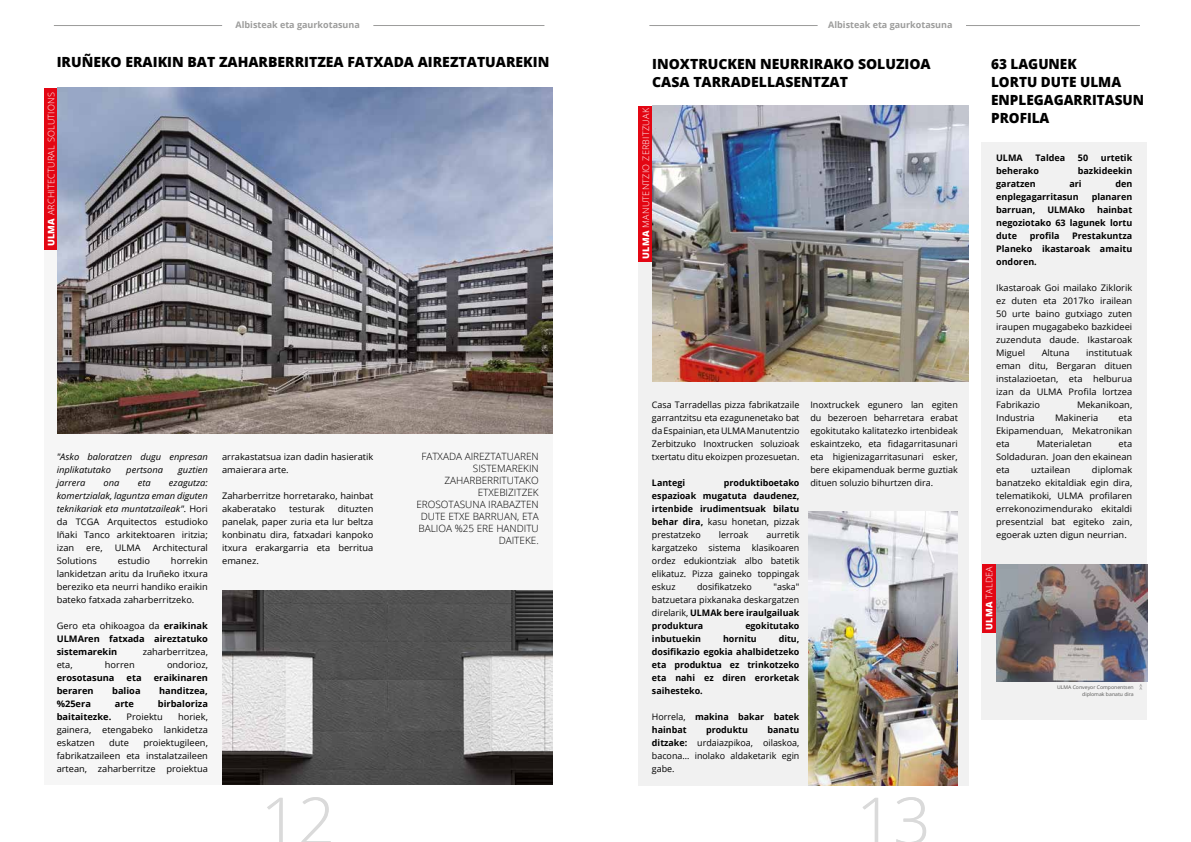
<style>
.page{position:relative;width:1191px;height:842px;background:#fff}
.page>*{position:absolute;margin:0;border:0;box-sizing:border-box;transform-origin:0 0}
.t1{font:300 65px "Open Sans";color:#dadada}
.t2{font:800 14px/18px "Open Sans";color:#000}
.t3{font:300 10px/12px "Open Sans";color:#000;text-align:right}
.t4{font:9px/13px "Open Sans";color:#000;text-align:justify}
.t5{font:700 9px/13px "Open Sans";color:#000;text-align:justify}
.t6{font:italic 9px/13px "Open Sans";color:#000;scale:1.04 1}
.t7{font:300 9px "Open Sans";letter-spacing:.03em;color:#fff}
.t8{font:700 9px "Open Sans";color:#9d9d9c}
.t9{font:5px/7px "Open Sans";color:#575756;text-align:right}
.s1{font-weight:800}
.s2{font-style:normal}
.s3{font-weight:400}
.s4{font-weight:700}
</style>
<div class="page">
<hr style="left:966px;top:25px;width:171px;height:1px;background:#9d9d9c">
<hr style="left:649px;top:25px;width:165px;height:1px;background:#9d9d9c">
<hr style="left:373px;top:25px;width:171px;height:1px;background:#9d9d9c">
<hr style="left:57px;top:25px;width:165px;height:1px;background:#9d9d9c">
<div style="left:44px;top:105px;width:509px;height:680px;background:#f6f6f6"></div>
<hr style="left:54px;top:25px;width:165px;height:1px;background:#9d9d9c">
<div style="left:44px;top:88px;width:14px;height:161px;background:#e30613"></div>
<img style="left:58px;top:88px;width:495px;height:346px">
<img style="left:222px;top:591px;width:330px;height:194px">
<hr style="left:969px;top:25px;width:171px;height:1px;background:#9d9d9c">
<hr style="left:652px;top:25px;width:165px;height:1px;background:#9d9d9c">
<div style="left:638px;top:109px;width:331px;height:676px;background:#f1f1f1"></div>
<div style="left:981px;top:142px;width:166px;height:578px;background:#f1f1f1"></div>
<div style="left:982px;top:565px;width:14px;height:68px;background:#e30613"></div>
<div style="left:639px;top:106px;width:14px;height:156px;background:#e30613"></div>
<img style="left:996px;top:565px;width:151px;height:117px">
<img style="left:652px;top:106px;width:317px;height:276px">
<img style="left:808px;top:512px;width:149px;height:273px">
<p class="t8" style="left:236px;top:18px;width:126px">Albisteak eta gaurkotasuna</p>
<h2 class="t2" style="left:57px;top:53px;width:494px">IRUÑEKO ERAIKIN BAT ZAHARBERRITZEA FATXADA AIREZTATUAREKIN</h2>
<p class="t7" style="left:45px;top:246px;width:156px;rotate:-90deg"><span class="s1">ULMA</span> ARCHITECTURAL SOLUTIONS</p>
<p class="t6" style="left:57px;top:450px;width:147px">"Asko baloratzen dugu enpresan inplikatutako</p>
<p class="t6" style="left:126px;top:463px;width:37px">pertsona</p>
<p class="t6" style="left:178px;top:463px;width:30px">guztien</p>
<p class="t6" style="left:57px;top:476px;width:29px">jarrera</p>
<p class="t6" style="left:104px;top:476px;width:17px">ona</p>
<p class="t6" style="left:138px;top:476px;width:14px">eta</p>
<p class="t6" style="left:57px;top:476px;width:147px;text-align:justify;text-indent:112px">ezagutza: komertzialak, laguntza eman diguten teknikariak eta muntatzaileak". <span class="s2">Hori da TCGA Arquitectos estudioko Iñaki Tanco arkitektoaren iritzia; izan</span></p>
<p class="t4" style="left:86px;top:541px;width:18px">ere,</p>
<p class="t4" style="left:115px;top:541px;width:27px">ULMA</p>
<p class="t4" style="left:153px;top:541px;width:57px">Architectural</p>
<p class="t4" style="left:57px;top:554px;width:42px">Solutions</p>
<p class="t4" style="left:118px;top:554px;width:34px">estudio</p>
<p class="t4" style="left:57px;top:554px;width:153px;text-indent:114px">horrekin lankidetzan aritu da Iruñeko itxura bereziko eta neurri handiko eraikin bateko fatxada zaharberritzeko.</p>
<p class="t5" style="left:57px;top:619px;width:153px"><span class="s3">Gero eta ohikoagoa da</span> eraikinak ULMAren fatxada aireztatuko sistemarekin</p>
<p class="t4" style="left:143px;top:645px;width:67px">zaharberritzea,</p>
<p class="t4" style="left:57px;top:658px;width:17px">eta,</p>
<p class="t4" style="left:105px;top:658px;width:31px">horren</p>
<p class="t4" style="left:167px;top:658px;width:42px">ondorioz,</p>
<p class="t5" style="left:57px;top:671px;width:59px">erosotasuna</p>
<p class="t5" style="left:127px;top:671px;width:17px">eta</p>
<p class="t5" style="left:154px;top:671px;width:56px">eraikinaren</p>
<p class="t5" style="left:57px;top:684px;width:38px">beraren</p>
<p class="t5" style="left:112px;top:684px;width:30px">balioa</p>
<p class="t5" style="left:159px;top:684px;width:50px">handitzea,</p>
<p class="t5" style="left:57px;top:697px;width:36px">%25era</p>
<p class="t5" style="left:115px;top:697px;width:21px">arte</p>
<p class="t5" style="left:158px;top:697px;width:52px">birbaloriza</p>
<p class="t5" style="left:57px;top:710px;width:56px">baitaitezke.</p>
<p class="t4" style="left:127px;top:710px;width:38px">Proiektu</p>
<p class="t4" style="left:57px;top:710px;width:153px;text-indent:121px">horiek, gainera, etengabeko lankidetza eskatzen</p>
<p class="t4" style="left:57px;top:736px;width:153px;text-indent:87px">proiektugileen, fabrikatzaileen eta instalatzaileen artean, zaharberritze proiektua</p>
<p class="t4" style="left:109px;top:736px;width:21px">dute</p>
<p class="t4" style="left:222px;top:450px;width:153px">arrakastatsua izan dadin hasieratik amaierara arte.</p>
<p class="t4" style="left:222px;top:489px;width:153px">Zaharberritze horretarako, hainbat akaberatako</p>
<p class="t4" style="left:222px;top:502px;width:153px;text-indent:116px">dituzten panelak, paper zuria eta lur beltza konbinatu dira, fatxadari kanpoko itxura erakargarria eta berritua emanez.</p>
<p class="t4" style="left:289px;top:502px;width:37px">testurak</p>
<h1 class="t1" style="left:261px;top:776px;width:76px">12</h1>
<p class="t3" style="left:416px;top:450px;width:124px">FATXADA AIREZTATUAREN<br>SISTEMAREKIN<br>ZAHARBERRITUTAKO<br>ETXEBIZITZEK<br>EROSOTASUNA IRABAZTEN<br>DUTE ETXE BARRUAN, ETA<br>BALIOA %25 ERE HANDITU<br>DAITEKE.</p>
<p class="t8" style="left:828px;top:18px;width:126px">Albisteak eta gaurkotasuna</p>
<h2 class="t2" style="left:652px;top:55px;width:280px">INOXTRUCKEN NEURRIRAKO SOLUZIOA<br>CASA TARRADELLASENTZAT</h2>
<p class="t7" style="left:640px;top:259px;width:152px;rotate:-90deg"><span class="s1">ULMA</span> MANUTENTZIO ZERBITZUAK</p>
<p class="t4" style="left:652px;top:398px;width:149px">Casa Tarradellas pizza fabrikatzaile garrantzitsu eta ezagunenetako bat da Espainian, eta ULMA Manutentzio Zerbitzuko Inoxtrucken soluzioak txertatu ditu ekoizpen prozesuetan.</p>
<p class="t5" style="left:652px;top:476px;width:35px">Lantegi</p>
<p class="t5" style="left:652px;top:476px;width:149px;text-indent:72px">produktiboetako espazioak mugatuta daudenez, irtenbide irudimentsuak bilatu behar dira, <span class="s3">kasu honetan, pizzak prestatzeko</span></p>
<p class="t4" style="left:652px;top:528px;width:149px;text-indent:115px">aurretik kargatzeko sistema klasikoaren ordez edukiontziak albo batetik elikatuz. Pizza gaineko toppingak eskuz</p>
<p class="t4" style="left:719px;top:528px;width:31px">lerroak</p>
<p class="t4" style="left:697px;top:580px;width:56px">dosifikatzeko</p>
<p class="t4" style="left:652px;top:580px;width:149px;text-indent:121px">"aska" batzuetara pixkanaka deskargatzen direlarik, <span class="s4">ULMAk bere iraulgailuak produktura</span></p>
<p class="t5" style="left:745px;top:619px;width:56px">egokitutako</p>
<p class="t5" style="left:652px;top:632px;width:149px;text-indent:127px">ditu, dosifikazio egokia ahalbidetzeko eta produktua ez trinkotzeko eta nahi ez diren erorketak saihesteko.</p>
<p class="t5" style="left:652px;top:710px;width:149px"><span class="s3">Horrela,</span> makina bakar batek hainbat</p>
<p class="t5" style="left:652px;top:632px;width:51px">inbutuekin</p>
<p class="t5" style="left:723px;top:632px;width:35px">hornitu</p>
<p class="t4" style="left:652px;top:723px;width:149px;text-indent:115px"><span class="s4">banatu ditzake:</span> urdaiazpikoa, oilaskoa, bacona… inolako aldaketarik egin gabe.</p>
<p class="t5" style="left:706px;top:723px;width:43px">produktu</p>
<p class="t4" style="left:810px;top:398px;width:149px">Inoxtruckek egunero lan egiten du bezeroen beharretara erabat egokitutako kalitatezko irtenbideak eskaintzeko, eta fidagarritasunari eta higienizagarritasunari esker, bere ekipamenduak berme guztiak dituen soluzio bihurtzen dira.</p>
<h1 class="t1" style="left:856px;top:776px;width:76px">13</h1>
<h2 class="t2" style="left:991px;top:55px;width:154px">63 LAGUNEK<br>LORTU DUTE ULMA<br>ENPLEGAGARRITASUN<br>PROFILA</h2>
<p class="t5" style="left:996px;top:151px;width:28px">ULMA</p>
<p class="t5" style="left:1035px;top:151px;width:31px">Taldea</p>
<p class="t5" style="left:1077px;top:151px;width:12px">50</p>
<p class="t5" style="left:1100px;top:151px;width:33px">urtetik</p>
<p class="t5" style="left:996px;top:164px;width:44px">beherako</p>
<p class="t5" style="left:1077px;top:164px;width:56px">bazkideekin</p>
<p class="t5" style="left:996px;top:177px;width:41px">garatzen</p>
<p class="t5" style="left:1069px;top:177px;width:14px">ari</p>
<p class="t5" style="left:1115px;top:177px;width:18px">den</p>
<p class="t5" style="left:996px;top:190px;width:84px">enplegagarritasun</p>
<p class="t5" style="left:1091px;top:190px;width:42px">planaren</p>
<p class="t5" style="left:996px;top:203px;width:41px">barruan,</p>
<p class="t5" style="left:1047px;top:203px;width:39px">ULMAko</p>
<p class="t5" style="left:996px;top:203px;width:138px;text-indent:101px">hainbat negoziotako 63 lagunek lortu dute</p>
<p class="t5" style="left:1029px;top:229px;width:31px">profila</p>
<p class="t5" style="left:996px;top:229px;width:138px;text-indent:76px">Prestakuntza Planeko ikastaroak amaitu ondoren.</p>
<p class="t4" style="left:996px;top:281px;width:138px">Ikastaroak Goi mailako Ziklorik ez duten eta 2017ko irailean 50 urte baino gutxiago zuten iraupen mugagabeko bazkideei zuzenduta daude. Ikastaroak Miguel</p>
<p class="t4" style="left:996px;top:346px;width:138px;text-indent:90px">institutuak eman ditu, Bergaran dituen instalazioetan, eta helburua izan da ULMA Profila lortzea Fabrikazio</p>
<p class="t4" style="left:1041px;top:346px;width:30px">Altuna</p>
<p class="t4" style="left:1077px;top:398px;width:57px">Mekanikoan,</p>
<p class="t4" style="left:996px;top:411px;width:40px">Industria</p>
<p class="t4" style="left:1055px;top:411px;width:44px">Makineria</p>
<p class="t4" style="left:996px;top:411px;width:138px;text-indent:122px">eta Ekipamenduan, Mekatronikan eta</p>
<p class="t4" style="left:1036px;top:437px;width:56px">Materialetan</p>
<p class="t4" style="left:996px;top:437px;width:138px;text-indent:122px">eta Soldaduran. Joan den ekainean eta</p>
<p class="t4" style="left:996px;top:463px;width:138px;text-indent:96px">diplomak banatzeko ekitaldiak egin dira, telematikoki, ULMA profilaren errekonozimendurako ekitaldi presentzial bat egiteko zain, egoerak uzten digun neurrian.</p>
<p class="t4" style="left:1031px;top:463px;width:41px">uztailean</p>
<p class="t7" style="left:983px;top:630px;width:65px;rotate:-90deg"><span class="s1">ULMA</span> TALDEA</p>
<p class="t9" style="left:1057px;top:684px;width:78px">ULMA Conveyor Componentsen diplomak banatu dira</p>
<p class="t9" style="left:1144px;top:684px;width:7px;rotate:90deg">&lt;&lt;</p>
</div>
